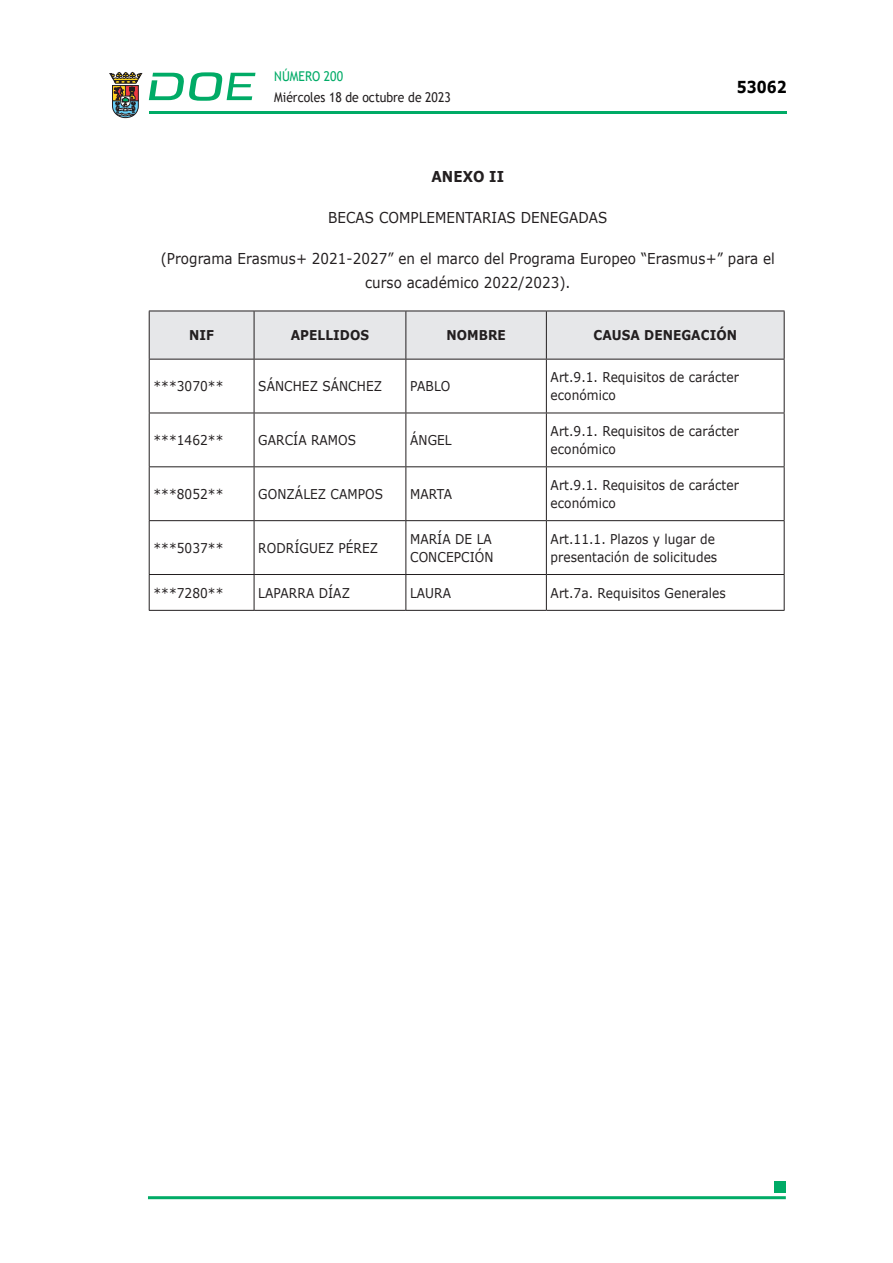
<style>
.page{position:relative;width:893px;height:1263px;background:#fff}
.page>*{position:absolute;margin:0;border:0;box-sizing:border-box;transform-origin:0 0}
.t1{font:700 16.5px "Verdana";color:#000;scale:.85 1}
.CUERPO_DE_TEXTO{font:15px/24px "Verdana";letter-spacing:.005em;color:#231f20;text-align:center;scale:.9 1}
.CUERPO_DE_TEXTO-2{font:700 15px "Verdana";letter-spacing:.005em;color:#231f20;scale:.9 1}
.CUERPO_DE_TEXTO-3{font:13.5px/18px "Verdana";letter-spacing:.005em;color:#231f20;scale:.9 1}
.TABLATITULO{font:700 13.5px "Verdana";letter-spacing:.005em;color:#231f20;scale:.9 1}
.t2{font:13.5px "Trebuchet MS";color:#231f20;scale:.9 1}
.t3{font:13.5px "Trebuchet MS";color:#00ab67;scale:.9 1}
</style>
<div class="page">
<hr style="left:149px;top:111px;width:638px;height:3px;background:#00ab66">
<svg style="left:109px;top:72px;width:33px;height:46px"></svg>
<svg style="left:149px;top:72px;width:106px;height:29px"></svg>
<hr style="left:148px;top:1196px;width:638px;height:3px;background:#00ab66">
<div style="left:775px;top:1181px;width:11px;height:11px;background:#00ab66"></div>
<div style="left:150px;top:312px;width:634px;height:47px;background:#e6e7e9"></div>
<hr style="left:149px;top:311px;width:105px;height:1px;background:#231f20">
<hr style="left:149px;top:311px;width:1px;height:48px;background:#231f20">
<hr style="left:254px;top:311px;width:152px;height:1px;background:#231f20">
<hr style="left:254px;top:311px;width:1px;height:48px;background:#231f20">
<hr style="left:406px;top:311px;width:140px;height:1px;background:#231f20">
<hr style="left:405px;top:311px;width:1px;height:48px;background:#231f20">
<hr style="left:546px;top:311px;width:238px;height:1px;background:#231f20">
<hr style="left:546px;top:311px;width:1px;height:48px;background:#231f20">
<hr style="left:784px;top:311px;width:1px;height:48px;background:#231f20">
<hr style="left:149px;top:359px;width:105px;height:1px;background:#231f20">
<hr style="left:149px;top:359px;width:1px;height:54px;background:#231f20">
<hr style="left:254px;top:359px;width:152px;height:1px;background:#231f20">
<hr style="left:254px;top:359px;width:1px;height:54px;background:#231f20">
<hr style="left:406px;top:359px;width:140px;height:1px;background:#231f20">
<hr style="left:405px;top:359px;width:1px;height:54px;background:#231f20">
<hr style="left:546px;top:359px;width:238px;height:1px;background:#231f20">
<hr style="left:546px;top:359px;width:1px;height:54px;background:#231f20">
<hr style="left:784px;top:359px;width:1px;height:54px;background:#231f20">
<hr style="left:149px;top:413px;width:105px;height:1px;background:#231f20">
<hr style="left:149px;top:413px;width:1px;height:53px;background:#231f20">
<hr style="left:254px;top:413px;width:152px;height:1px;background:#231f20">
<hr style="left:254px;top:413px;width:1px;height:53px;background:#231f20">
<hr style="left:406px;top:413px;width:140px;height:1px;background:#231f20">
<hr style="left:405px;top:413px;width:1px;height:53px;background:#231f20">
<hr style="left:546px;top:413px;width:238px;height:1px;background:#231f20">
<hr style="left:546px;top:413px;width:1px;height:53px;background:#231f20">
<hr style="left:784px;top:413px;width:1px;height:53px;background:#231f20">
<hr style="left:149px;top:466px;width:105px;height:1px;background:#231f20">
<hr style="left:149px;top:467px;width:1px;height:53px;background:#231f20">
<hr style="left:254px;top:466px;width:152px;height:1px;background:#231f20">
<hr style="left:254px;top:467px;width:1px;height:53px;background:#231f20">
<hr style="left:406px;top:466px;width:140px;height:1px;background:#231f20">
<hr style="left:405px;top:467px;width:1px;height:53px;background:#231f20">
<hr style="left:546px;top:466px;width:238px;height:1px;background:#231f20">
<hr style="left:546px;top:467px;width:1px;height:53px;background:#231f20">
<hr style="left:784px;top:467px;width:1px;height:53px;background:#231f20">
<hr style="left:149px;top:520px;width:105px;height:1px;background:#231f20">
<hr style="left:149px;top:521px;width:1px;height:53px;background:#231f20">
<hr style="left:254px;top:520px;width:152px;height:1px;background:#231f20">
<hr style="left:254px;top:521px;width:1px;height:53px;background:#231f20">
<hr style="left:406px;top:520px;width:140px;height:1px;background:#231f20">
<hr style="left:405px;top:521px;width:1px;height:53px;background:#231f20">
<hr style="left:546px;top:520px;width:238px;height:1px;background:#231f20">
<hr style="left:546px;top:521px;width:1px;height:53px;background:#231f20">
<hr style="left:784px;top:521px;width:1px;height:53px;background:#231f20">
<hr style="left:149px;top:574px;width:105px;height:1px;background:#231f20">
<hr style="left:149px;top:575px;width:1px;height:35px;background:#231f20">
<hr style="left:254px;top:574px;width:152px;height:1px;background:#231f20">
<hr style="left:254px;top:575px;width:1px;height:35px;background:#231f20">
<hr style="left:406px;top:574px;width:140px;height:1px;background:#231f20">
<hr style="left:405px;top:575px;width:1px;height:35px;background:#231f20">
<hr style="left:546px;top:574px;width:238px;height:1px;background:#231f20">
<hr style="left:546px;top:575px;width:1px;height:35px;background:#231f20">
<hr style="left:784px;top:575px;width:1px;height:35px;background:#231f20">
<hr style="left:149px;top:610px;width:105px;height:1px;background:#231f20">
<hr style="left:254px;top:610px;width:152px;height:1px;background:#231f20">
<hr style="left:406px;top:610px;width:140px;height:1px;background:#231f20">
<hr style="left:546px;top:610px;width:238px;height:1px;background:#231f20">
<p class="t3" style="left:274px;top:67px;width:78px">NÚMERO 200</p>
<p class="t2" style="left:274px;top:88px;width:198px">Miércoles 18 de octubre de 2023</p>
<p class="t1" style="left:737px;top:75px;width:60px">53062</p>
<p class="CUERPO_DE_TEXTO-2" style="left:431px;top:165px;width:82px">ANEXO II</p>
<p class="CUERPO_DE_TEXTO" style="left:328px;top:205px;width:312px">BECAS COMPLEMENTARIAS DENEGADAS</p>
<p class="CUERPO_DE_TEXTO" style="left:161px;top:246px;width:684px">(Programa Erasmus+ 2021-2027” en el marco del Programa Europeo “Erasmus+” para el curso académico 2022/2023).</p>
<p class="TABLATITULO" style="left:189px;top:326px;width:29px">NIF</p>
<p class="TABLATITULO" style="left:291px;top:326px;width:88px">APELLIDOS</p>
<p class="TABLATITULO" style="left:446px;top:326px;width:68px">NOMBRE</p>
<p class="TABLATITULO" style="left:593px;top:326px;width:161px">CAUSA DENEGACIÓN</p>
<p class="CUERPO_DE_TEXTO-3" style="left:153px;top:377px;width:79px">***3070**</p>
<p class="CUERPO_DE_TEXTO-3" style="left:258px;top:377px;width:139px">SÁNCHEZ SÁNCHEZ</p>
<p class="CUERPO_DE_TEXTO-3" style="left:410px;top:377px;width:46px">PABLO</p>
<p class="CUERPO_DE_TEXTO-3" style="left:551px;top:368px;width:211px">Art.9.1. Requisitos de carácter económico</p>
<p class="CUERPO_DE_TEXTO-3" style="left:153px;top:431px;width:79px">***1462**</p>
<p class="CUERPO_DE_TEXTO-3" style="left:258px;top:431px;width:110px">GARCÍA RAMOS</p>
<p class="CUERPO_DE_TEXTO-3" style="left:410px;top:431px;width:48px">ÁNGEL</p>
<p class="CUERPO_DE_TEXTO-3" style="left:551px;top:422px;width:211px">Art.9.1. Requisitos de carácter económico</p>
<p class="CUERPO_DE_TEXTO-3" style="left:153px;top:485px;width:79px">***8052**</p>
<p class="CUERPO_DE_TEXTO-3" style="left:258px;top:485px;width:140px">GONZÁLEZ CAMPOS</p>
<p class="CUERPO_DE_TEXTO-3" style="left:410px;top:485px;width:48px">MARTA</p>
<p class="CUERPO_DE_TEXTO-3" style="left:551px;top:476px;width:211px">Art.9.1. Requisitos de carácter económico</p>
<p class="CUERPO_DE_TEXTO-3" style="left:153px;top:539px;width:79px">***5037**</p>
<p class="CUERPO_DE_TEXTO-3" style="left:258px;top:539px;width:135px">RODRÍGUEZ PÉREZ</p>
<p class="CUERPO_DE_TEXTO-3" style="left:410px;top:530px;width:94px">MARÍA DE LA<br>CONCEPCIÓN</p>
<p class="CUERPO_DE_TEXTO-3" style="left:551px;top:530px;width:187px">Art.11.1. Plazos y lugar de presentación de solicitudes</p>
<p class="CUERPO_DE_TEXTO-3" style="left:153px;top:583px;width:79px">***7280**</p>
<p class="CUERPO_DE_TEXTO-3" style="left:258px;top:583px;width:103px">LAPARRA DÍAZ</p>
<p class="CUERPO_DE_TEXTO-3" style="left:410px;top:583px;width:47px">LAURA</p>
<p class="CUERPO_DE_TEXTO-3" style="left:551px;top:583px;width:196px">Art.7a. Requisitos Generales</p>
</div>
